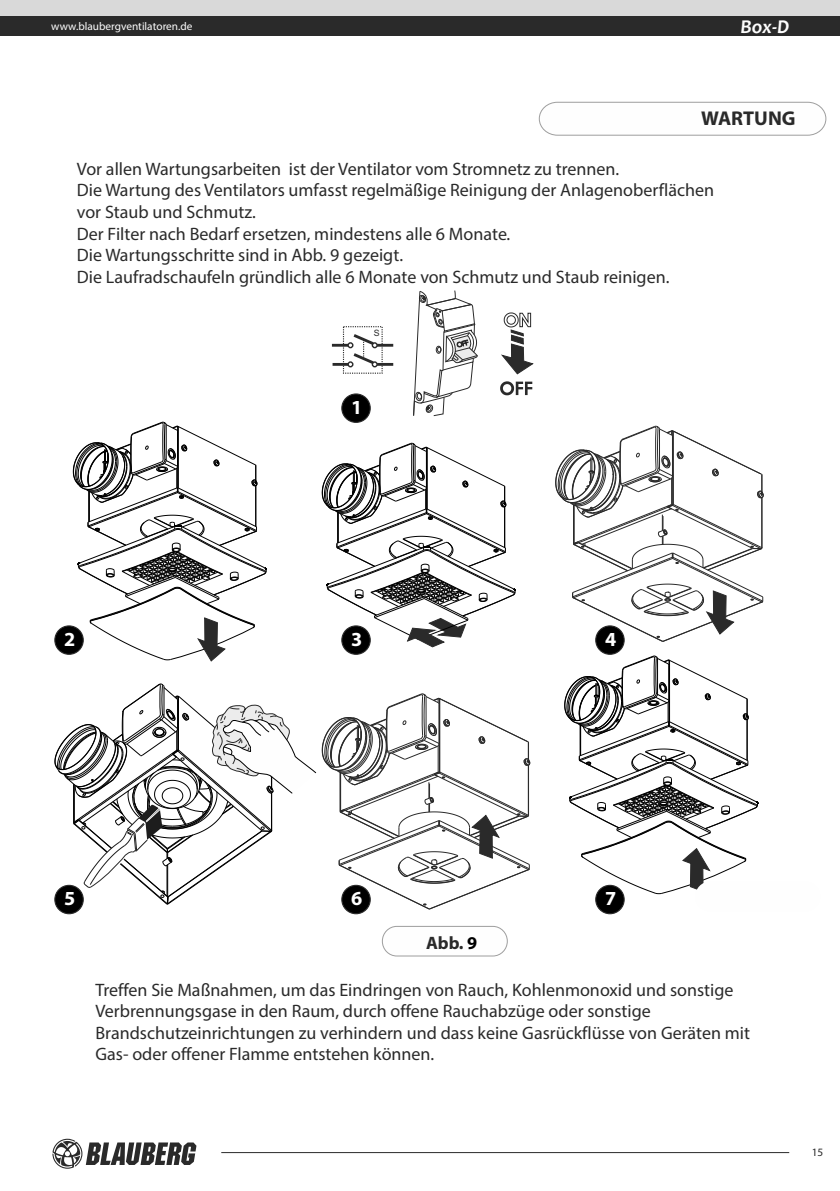
<style>
.page{position:relative;width:840px;height:1191px;background:#fff}
.page>*{position:absolute;margin:0;border:0;box-sizing:border-box;transform-origin:0 0}
.t1{font:700 20px "Myriad Pro";color:#fff}
.t2{font:700 20px "Myriad Pro";color:#2a2a2a}
.t3{font:italic 700 19.8px "Candara";color:#fefefe}
.t4{font:18px/21.6px "Myriad Pro";color:#2a2a2a}
.t5{font:700 18px "Myriad Pro";color:#2a2a2a}
.t6{font:11.2px "Myriad Pro";color:#fefefe}
.t7{font:11.2px "Myriad Pro";color:#2a2a2a}
.t8{font:8.8px "Arial";color:#2a2a2a}
.s1{color:#000}
</style>
<div class="page">
<svg style="left:564px;top:654px;width:193px;height:240px"></svg>
<svg style="left:321px;top:442px;width:194px;height:205px"></svg>
<svg style="left:54px;top:683px;width:476px;height:227px"></svg>
<svg style="left:555px;top:425px;width:208px;height:217px"></svg>
<svg style="left:73px;top:422px;width:194px;height:239px"></svg>
<svg style="left:501px;top:312px;width:33px;height:63px"></svg>
<svg style="left:500px;top:381px;width:32px;height:14px"></svg>
<svg style="left:413px;top:290px;width:65px;height:126px"></svg>
<svg style="left:347px;top:334px;width:30px;height:33px"></svg>
<hr style="left:332px;top:344px;width:16px;height:3px;background:#2a2a2a">
<hr style="left:332px;top:363px;width:16px;height:3px;background:#2a2a2a">
<hr style="left:377px;top:344px;width:16px;height:3px;background:#2a2a2a">
<hr style="left:377px;top:363px;width:16px;height:3px;background:#2a2a2a">
<div style="left:54px;top:625px;width:30px;height:30px;background:#000;border:1px solid #2a2a2a;border-radius:50%"></div>
<div style="left:341px;top:625px;width:29px;height:30px;background:#000;border:1px solid #2a2a2a;border-radius:50%"></div>
<div style="left:595px;top:625px;width:29px;height:30px;background:#000;border:1px solid #2a2a2a;border-radius:50%"></div>
<div style="left:54px;top:884px;width:30px;height:30px;background:#000;border:1px solid #2a2a2a;border-radius:50%"></div>
<div style="left:694px;top:881px;width:125px;height:30px;background:#fefefe;border-radius:15px"></div>
<div style="left:341px;top:884px;width:29px;height:30px;background:#000;border:1px solid #2a2a2a;border-radius:50%"></div>
<div style="left:595px;top:884px;width:29px;height:30px;background:#000;border:1px solid #2a2a2a;border-radius:50%"></div>
<div style="left:341px;top:393px;width:29px;height:30px;background:#000;border:1px solid #2a2a2a;border-radius:50%"></div>
<div style="left:381px;top:926px;width:126px;height:30px;border:1px solid #9e9e9e;border-radius:15px"></div>
<div style="left:1px;top:0;width:838px;height:16px;background:#d9d9d9"></div>
<div style="left:1px;top:16px;width:838px;height:20px;background:#2a2a2a"></div>
<hr style="left:221px;top:1152px;width:567px;height:1px;background:#2a2a2a">
<svg style="left:538px;top:101px;width:288px;height:35px"></svg>
<svg style="left:52px;top:1138px;width:144px;height:30px"></svg>
<p class="t6" style="left:51px;top:22px;width:142px">www.blaubergventilatoren.de</p>
<p class="t3" style="left:740px;top:19px;width:50px">Box-D</p>
<p class="t2" style="left:700px;top:110px;width:96px">WARTUNG</p>
<p class="t4" style="left:77px;top:159px;width:638px">Vor allen Wartungsarbeiten ist der Ventilator vom Stromnetz zu trennen.<br>Die Wartung des Ventilators umfasst regelmäßige Reinigung der Anlagenoberflächen vor Staub und Schmutz.<br>Der Filter nach Bedarf ersetzen, mindestens alle 6 Monate.<br>Die Wartungsschritte sind in Abb. 9 gezeigt.<br>Die Laufradschaufeln gründlich alle 6 Monate von Schmutz und Staub reinigen.</p>
<p class="t8" style="left:373px;top:329px;width:7px">S</p>
<p class="t1" style="left:351px;top:399px;width:13px">1</p>
<p class="t1" style="left:64px;top:631px;width:13px">2</p>
<p class="t1" style="left:351px;top:631px;width:13px">3</p>
<p class="t1" style="left:604px;top:631px;width:13px">4</p>
<p class="t1" style="left:64px;top:890px;width:13px">5</p>
<p class="t1" style="left:351px;top:890px;width:13px">6</p>
<p class="t1" style="left:604px;top:890px;width:13px">7</p>
<p class="t5" style="left:426px;top:935px;width:53px">Abb. <span class="s1">9</span></p>
<p class="t4" style="left:95px;top:980px;width:639px">Treffen Sie Maßnahmen, um das Eindringen von Rauch, Kohlenmonoxid und sonstige</p>
<p class="t4" style="left:95px;top:1001px;width:655px">Verbrennungsgase in den Raum, durch offene Rauchabzüge oder sonstige<br>Brandschutzeinrichtungen zu verhindern und dass keine Gasrückflüsse von Geräten mit<br>Gas- oder offener Flamme entstehen können.</p>
<p class="t7" style="left:811px;top:1148px;width:13px">15</p>
</div>
